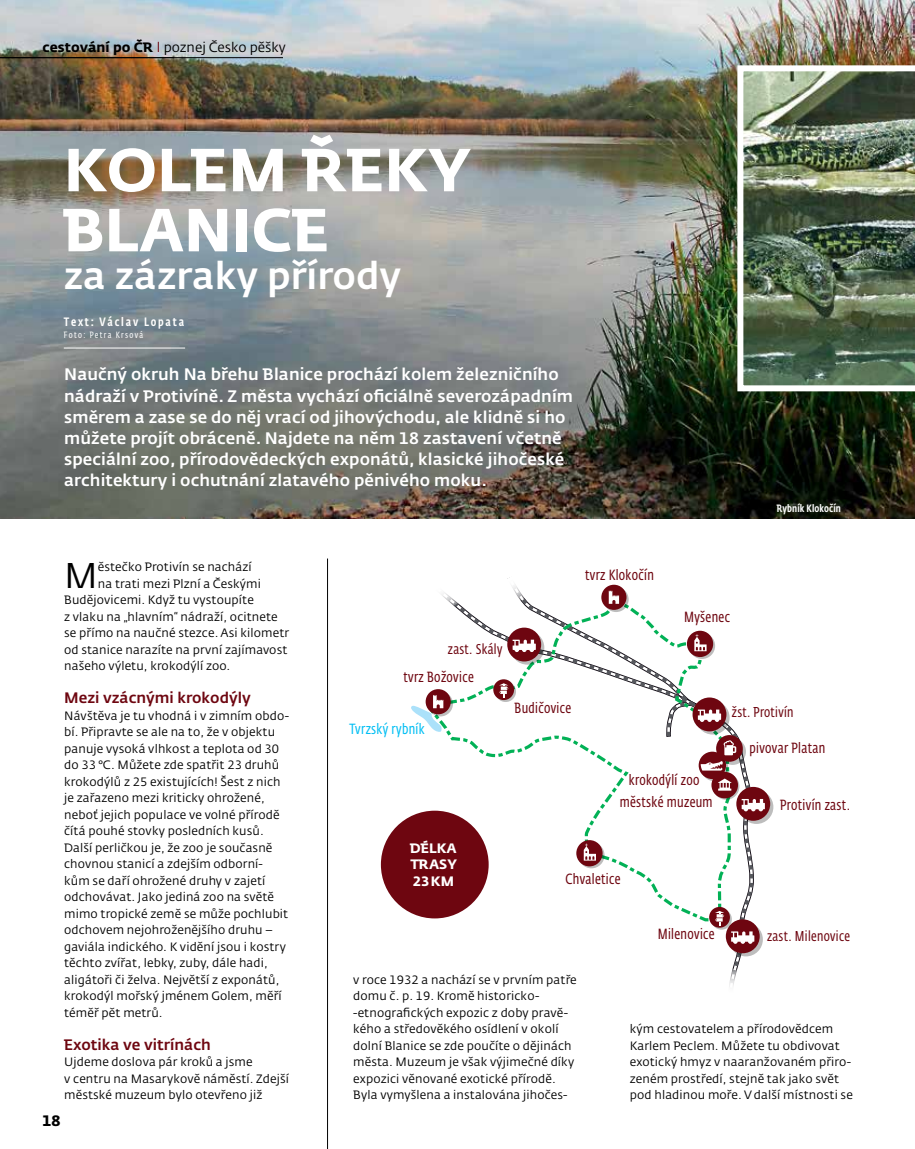
<style>
.page{position:relative;width:915px;height:1149px;background:#fff}
.page>*{position:absolute;margin:0;border:0;box-sizing:border-box;transform-origin:0 0}
.t1{font:700 60px/60px "CD Fedra";color:#fff}
.t2{font:500 37.5px "CD Fedra";color:#fff}
.t3{font:35.4px "CD Fedra";color:#000}
.t4{font:500 16.5px/21px "CD Fedra";letter-spacing:.005em;color:#fff}
.t5{font:500 15px "CD Fedra";color:#6e0610}
.t6{font:700 15px "CD Fedra";color:#000}
.t7{font:14.55px "CD Fedra Cond Pro";letter-spacing:.025em;color:#6e0610}
.t8{font:14.55px "CD Fedra Cond Pro";letter-spacing:.025em;color:#00bef3}
.t9{font:14.1px "CD Fedra Cond Pro";letter-spacing:.025em;color:#6e0610}
.t10{font:13.5px "CD Fedra";color:#000}
.t11{font:700 13.5px/16.5px "CD Fedra";color:#fff;text-align:justify}
.t12{font:12px/16.5px "CD Fedra";letter-spacing:.01em;color:#000}
.t13{font:500 12px "CD Fedra Cond Pro";letter-spacing:.15em;color:#fff}
.t14{font:500 10.5px "CD Fedra Cond Pro";letter-spacing:.01em;color:#fff}
.t15{font:9px "CD Fedra Cond Pro";letter-spacing:.15em;color:#fff}
.s1{font-weight:700}
.s2{color:#6e0610}
</style>
<div class="page">
<img style="left:0;top:0;width:914px;height:518px">
<img style="left:737px;top:65px;width:177px;height:326px">
<hr style="left:0;top:57px;width:283px;height:1px;background:#000">
<hr style="left:327px;top:558px;width:1px;height:590px;background:#000">
<svg style="left:710px;top:733px;width:43px;height:232px"></svg>
<svg style="left:429px;top:608px;width:303px;height:314px"></svg>
<svg style="left:728px;top:922px;width:34px;height:34px"></svg>
<div style="left:725px;top:919px;width:34px;height:33px;background:#6e0610;border-radius:50%"></div>
<svg style="left:731px;top:931px;width:23px;height:12px"></svg>
<svg style="left:739px;top:789px;width:34px;height:34px"></svg>
<div style="left:736px;top:786px;width:34px;height:34px;background:#6e0610;border-radius:50%"></div>
<svg style="left:741px;top:799px;width:23px;height:12px"></svg>
<svg style="left:729px;top:965px;width:10px;height:22px"></svg>
<svg style="left:429px;top:592px;width:35px;height:24px"></svg>
<svg style="left:710px;top:908px;width:21px;height:21px"></svg>
<div style="left:709px;top:906px;width:20px;height:21px;background:#6e0610;border-radius:50%"></div>
<svg style="left:715px;top:911px;width:9px;height:13px"></svg>
<svg style="left:493px;top:679px;width:21px;height:20px"></svg>
<svg style="left:700px;top:753px;width:28px;height:28px"></svg>
<svg style="left:698px;top:751px;width:27px;height:27px"></svg>
<svg style="left:712px;top:773px;width:27px;height:26px"></svg>
<div style="left:711px;top:771px;width:26px;height:27px;background:#6e0610;border-radius:50%"></div>
<svg style="left:718px;top:778px;width:13px;height:12px"></svg>
<svg style="left:719px;top:738px;width:26px;height:26px"></svg>
<div style="left:715px;top:734px;width:27px;height:27px;background:#6e0610;border-radius:50%"></div>
<svg style="left:578px;top:841px;width:26px;height:27px"></svg>
<svg style="left:576px;top:839px;width:26px;height:27px"></svg>
<svg style="left:583px;top:843px;width:12px;height:17px"></svg>
<svg style="left:496px;top:577px;width:240px;height:193px"></svg>
<svg style="left:427px;top:691px;width:26px;height:25px"></svg>
<div style="left:425px;top:689px;width:25px;height:25px;background:#6e0610;border-radius:50%"></div>
<svg style="left:411px;top:695px;width:32px;height:36px"></svg>
<div style="left:381px;top:810px;width:107px;height:108px;background:#6e0610;border-radius:50%"></div>
<hr style="left:64px;top:347px;width:121px;height:1px;background:#fff">
<p class="t10" style="left:43px;top:40px;width:245px"><span class="s1">cestování po ČR</span> <span class="s2">l</span> poznej Česko pěšky</p>
<p class="t1" style="left:64px;top:140px;width:408px">KOLEM ŘEKY<br>BLANICE</p>
<p class="t2" style="left:64px;top:252px;width:339px">za zázraky přírody</p>
<p class="t13" style="left:64px;top:315px;width:122px">Text: Václav Lopata</p>
<p class="t15" style="left:64px;top:330px;width:81px">Foto: Petra Krsová</p>
<p class="t4" style="left:64px;top:364px;width:510px">Naučný okruh Na břehu Blanice prochází kolem železničního nádraží v Protivíně. Z města vychází oficiálně severozápadním směrem a zase se do něj vrací od jihovýchodu, ale klidně si ho můžete projít obráceně. Najdete na něm 18 zastavení včetně speciální zoo, přírodovědeckých exponátů, klasické jihočeské architektury i ochutnání zlatavého pěnivého moku.</p>
<p class="t14" style="left:776px;top:501px;width:66px">Rybník Klokočín</p>
<p class="t3" style="left:64px;top:554px;width:35px">M</p>
<p class="t12" style="left:98px;top:558px;width:155px">ěstečko Protivín se nachází</p>
<p class="t12" style="left:98px;top:575px;width:165px">na trati mezi Plzní a Českými</p>
<p class="t12" style="left:64px;top:591px;width:191px">Budějovicemi. Když tu vystoupíte</p>
<p class="t12" style="left:64px;top:608px;width:215px">z vlaku na „hlavním“ nádraží, ocitnete</p>
<p class="t12" style="left:64px;top:624px;width:226px">se přímo na naučné stezce. Asi kilometr</p>
<p class="t12" style="left:64px;top:641px;width:225px">od stanice narazíte na první zajímavost</p>
<p class="t12" style="left:64px;top:657px;width:167px">našeho výletu, krokodýlí zoo.</p>
<p class="t5" style="left:64px;top:688px;width:188px">Mezi vzácnými krokodýly</p>
<p class="t12" style="left:64px;top:707px;width:226px">Návštěva je tu vhodná i v zimním obdo&shy;bí. Připravte se ale na to, že v objektu panuje vysoká vlhkost a teplota od 30 do 33 °C. Můžete zde spatřit 23 druhů krokodýlů z 25 existujících! Šest z nich je zařazeno mezi kriticky ohrožené, neboť jejich populace ve volné přírodě čítá pouhé stovky posledních kusů.<br>Další perličkou je, že zoo je současně chovnou stanicí a zdejším odborní&shy;kům se daří ohrožené druhy v zajetí odchovávat. Jako jediná zoo na světě mimo tropické země se může pochlubit odchovem nejohroženějšího druhu – gaviála indického. K vidění jsou i kostry těchto zvířat, lebky, zuby, dále hadi, aligátoři či želva. Největší z exponátů, krokodýl mořský jménem Golem, měří téměř pět metrů.</p>
<p class="t5" style="left:64px;top:1034px;width:148px">Exotika ve vitrínách</p>
<p class="t12" style="left:64px;top:1053px;width:226px">Ujdeme doslova pár kroků a jsme<br>v centru na Masarykově náměstí. Zdejší městské muzeum bylo otevřeno již</p>
<p class="t6" style="left:43px;top:1110px;width:19px">18</p>
<p class="t9" style="left:448px;top:641px;width:56px">zast. Skály</p>
<p class="t7" style="left:403px;top:668px;width:72px">tvrz Božovice</p>
<p class="t8" style="left:349px;top:720px;width:76px">Tvrzský rybník</p>
<p class="t11" style="left:410px;top:839px;width:48px">DÉLKA TRASY 23KM</p>
<p class="t7" style="left:585px;top:567px;width:70px">tvrz Klokočín</p>
<p class="t7" style="left:684px;top:608px;width:47px">Myšenec</p>
<p class="t7" style="left:514px;top:699px;width:58px">Budičovice</p>
<p class="t7" style="left:628px;top:771px;width:72px">krokodýlí zoo</p>
<p class="t7" style="left:619px;top:793px;width:94px">městské muzeum</p>
<p class="t9" style="left:731px;top:704px;width:63px">žst. Protivín</p>
<p class="t7" style="left:749px;top:739px;width:77px">pivovar Platan</p>
<p class="t7" style="left:779px;top:796px;width:71px">Protivín zast.</p>
<p class="t7" style="left:565px;top:870px;width:56px">Chvaletice</p>
<p class="t7" style="left:657px;top:925px;width:58px">Milenovice</p>
<p class="t9" style="left:766px;top:927px;width:84px">zast. Milenovice</p>
<p class="t12" style="left:353px;top:971px;width:225px">v roce 1932 a nachází se v prvním patře domu č. p. 19. Kromě historicko--etnografických expozic z doby pravě&shy;kého a středověkého osídlení v okolí dolní Blanice se zde poučíte o dějinách města. Muzeum je však výjimečné díky expozici věnované exotické přírodě.<br>Byla vymyšlena a instalována jihočes-</p>
<p class="t12" style="left:629px;top:1020px;width:224px">kým cestovatelem a přírodovědcem Karlem Peclem. Můžete tu obdivovat exotický hmyz v naaranžovaném přiro&shy;zeném prostředí, stejně tak jako svět pod hladinou moře. V další místnosti se</p>
</div>
